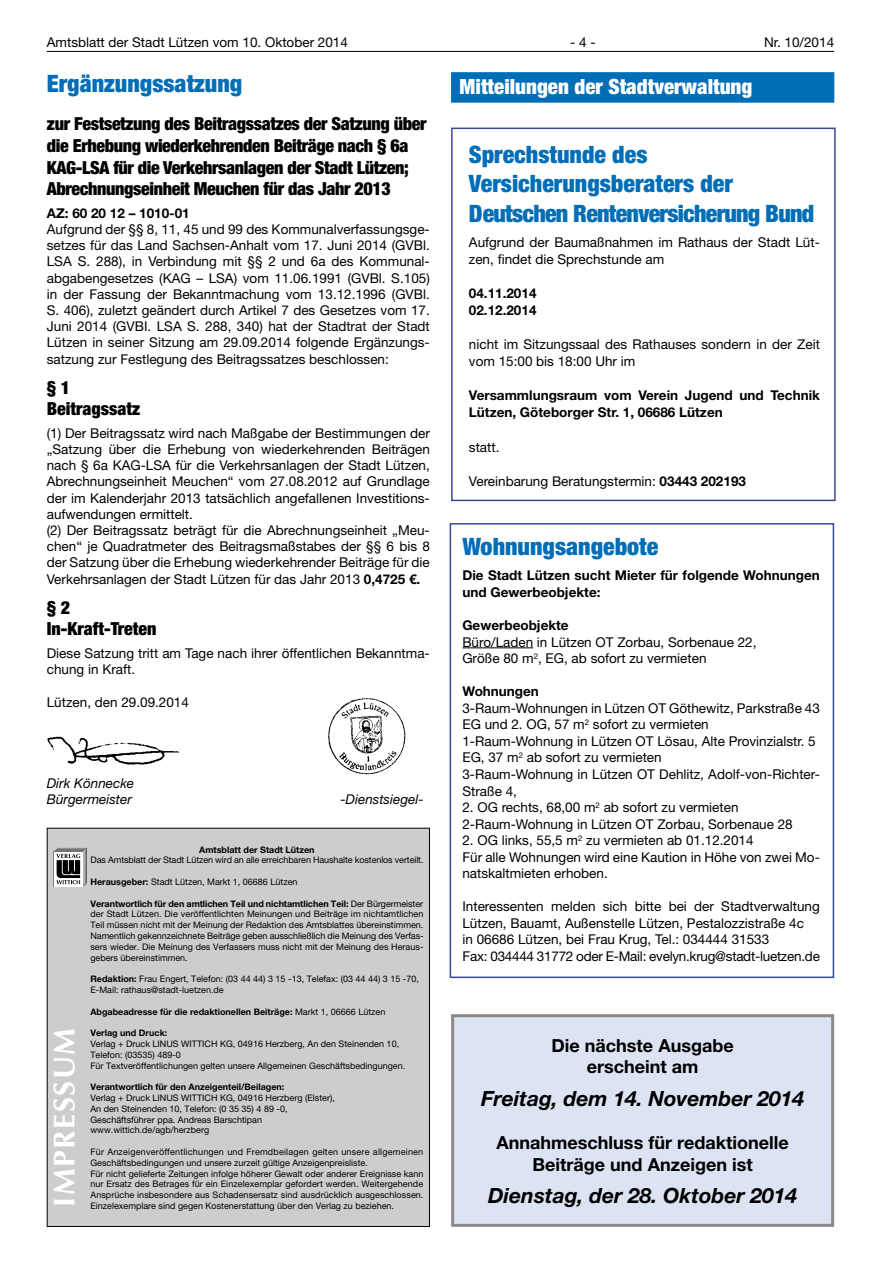
<style>
.page{position:relative;width:881px;height:1263px;background:#fff}
.page>*{position:absolute;margin:0;border:0;box-sizing:border-box;transform-origin:0 0}
.t1{font:700 30px "Optima LT";letter-spacing:.05em;color:#fff}
.t2{font:900 condensed 24px/29.5px "Helvetica Neue LT";color:#006eb7}
.t3{font:italic 700 21px "Helvetica Neue LT";color:#000}
.t4{font:900 condensed 21px "Helvetica Neue LT";color:#fff}
.t5{font:900 condensed 18px/21.6px "Helvetica Neue LT";letter-spacing:-.02em;color:#000}
.t6{font:700 18px/21.6px "Helvetica Neue LT";color:#000;text-align:center}
.t7{font:900 condensed 18px/21.6px "Helvetica Neue LT";color:#000}
.t8{font:13.5px/16.2px "Helvetica Neue LT";color:#000}
.t9{font:700 13.5px/17px "Helvetica Neue LT";color:#000}
.t10{font:italic 13.5px/16.2px "Helvetica Neue LT";color:#000}
.t11{font:9px/10.8px "Helvetica Neue LT";color:#000}
.t12{font:700 9px "Helvetica Neue LT";color:#000}
.s1{font-weight:700}
.s2{font-weight:400}
</style>
<div class="page">
<hr style="left:47px;top:51px;width:786px;height:1px;background:#000">
<div style="left:449px;top:523px;width:384px;height:455px;border:2px solid #364d95"></div>
<hr style="left:462px;top:647px;width:71px;height:1px;background:#000">
<div style="left:451px;top:128px;width:384px;height:373px;border:2px solid #364d95"></div>
<div style="left:451px;top:72px;width:382px;height:30px;background:#2684c1"></div>
<div style="left:451px;top:73px;width:382px;height:30px;background:#006eb7"></div>
<div style="left:452px;top:1016px;width:380px;height:209px;background:#dce4f4"></div>
<div style="left:451px;top:1014px;width:382px;height:213px;border:3px solid #8c8986"></div>
<div style="left:47px;top:828px;width:382px;height:399px;background:#cecdcd"></div>
<svg style="left:54px;top:848px;width:33px;height:39px"></svg>
<img style="left:328px;top:698px;width:77px;height:76px">
<img style="left:47px;top:736px;width:133px;height:29px">
<p class="t8" style="left:47px;top:34px;width:302px">Amtsblatt der Stadt Lützen vom 10. Oktober 2014</p>
<p class="t8" style="left:570px;top:34px;width:27px">- 4 -</p>
<p class="t8" style="left:763px;top:34px;width:72px">Nr. 10/2014</p>
<h2 class="t2" style="left:47px;top:68px;width:197px">Ergänzungssatzung</h2>
<h3 class="t5" style="left:47px;top:113px;width:381px">zur Festsetzung des Beitragssatzes der Satzung über die Erhebung wiederkehrenden Beiträge nach § 6a KAG-LSA für die Verkehrsanlagen der Stadt Lützen; Abrechnungseinheit Meuchen für das Jahr 2013</h3>
<p class="t9" style="left:47px;top:204px;width:144px">AZ: 60 20 12 – 1010-01</p>
<p class="t8" style="left:47px;top:221px;width:384px;text-align:justify">Aufgrund der §§ 8, 11, 45 und 99 des Kommunalverfassungsge&shy;setzes für das Land Sachsen-Anhalt vom 17. Juni 2014 (GVBl.<br>LSA S. 288), in Verbindung mit §§ 2 und 6a des Kommunal&shy;abgabengesetzes (KAG – LSA) vom 11.06.1991 (GVBl. S.105) in der Fassung der Bekanntmachung vom 13.12.1996 (GVBl.<br>S. 406), zuletzt geändert durch Artikel 7 des Gesetzes vom 17.<br>Juni 2014 (GVBI. LSA S. 288, 340) hat der Stadtrat der Stadt Lützen in seiner Sitzung am 29.09.2014 folgende Ergänzungs&shy;satzung zur Festlegung des Beitragssatzes beschlossen:</p>
<h3 class="t7" style="left:47px;top:376px;width:95px">§ 1<br>Beitragssatz</h3>
<p class="t8" style="left:47px;top:425px;width:384px">(1) Der Beitragssatz wird nach Maßgabe der Bestimmungen der „Satzung über die Erhebung von wiederkehrenden Beiträgen nach § 6a KAG-LSA für die Verkehrsanlagen der Stadt Lützen, Abrechnungseinheit Meuchen“ vom 27.08.2012 auf Grundlage der im Kalenderjahr 2013 tatsächlich angefallenen Investitions&shy;aufwendungen ermittelt.<br>(2) Der Beitragssatz beträgt für die Abrechnungseinheit „Meu&shy;chen“ je Quadratmeter des Beitragsmaßstabes der §§ 6 bis 8 der Satzung über die Erhebung wiederkehrender Beiträge für die Verkehrsanlagen der Stadt Lützen für das Jahr 2013 <span class="s1">0,4725 €.</span></p>
<h3 class="t7" style="left:47px;top:596px;width:111px">§ 2<br>In-Kraft-Treten</h3>
<p class="t8" style="left:47px;top:645px;width:384px">Diese Satzung tritt am Tage nach ihrer öffentlichen Bekanntma&shy;chung in Kraft.</p>
<p class="t8" style="left:47px;top:693px;width:144px">Lützen, den 29.09.2014</p>
<h3 class="t4" style="left:459px;top:73px;width:294px">Mitteilungen der Stadtverwaltung</h3>
<h2 class="t2" style="left:468px;top:139px;width:347px">Sprechstunde des<br>Versicherungsberaters der<br>Deutschen Rentenversicherung Bund</h2>
<p class="t8" style="left:468px;top:234px;width:352px;line-height:17px">Aufgrund der Baumaßnahmen im Rathaus der Stadt Lüt&shy;zen, findet die Sprechstunde am</p>
<p class="t9" style="left:468px;top:285px;width:69px">04.11.2014<br>02.12.2014</p>
<p class="t8" style="left:468px;top:336px;width:352px;line-height:17px">nicht im Sitzungssaal des Rathauses sondern in der Zeit vom 15:00 bis 18:00 Uhr im</p>
<p class="t9" style="left:468px;top:387px;width:352px">Versammlungsraum vom Verein Jugend und Technik<br>Lützen, Göteborger Str. 1, 06686 Lützen</p>
<p class="t8" style="left:468px;top:438px;width:32px">statt.</p>
<p class="t8" style="left:468px;top:472px;width:278px">Vereinbarung Beratungstermin: <span class="s1">03443 202193</span></p>
<h2 class="t2" style="left:462px;top:531px;width:197px">Wohnungsangebote</h2>
<p class="t9" style="left:462px;top:567px;width:359px;line-height:16.5px">Die Stadt Lützen sucht Mieter für folgende Wohnungen und Gewerbeobjekte:</p>
<p class="t9" style="left:462px;top:616px;width:108px">Gewerbeobjekte</p>
<p class="t8" style="left:462px;top:633px;width:295px">Büro/Laden in Lützen OT Zorbau, Sorbenaue 22,<br>Größe 80 m<sup>2</sup>, EG, ab sofort zu vermieten</p>
<p class="t9" style="left:462px;top:682px;width:78px">Wohnungen</p>
<p class="t8" style="left:462px;top:699px;width:359px">3-Raum-Wohnungen in Lützen OT Göthewitz, Parkstraße 43<br>EG und 2. OG, 57 m<sup>2</sup> sofort zu vermieten 1-Raum-Wohnung in Lützen OT Lösau, Alte Provinzialstr. 5<br>EG, 37 m<sup>2</sup> ab sofort zu vermieten<br>3-Raum-Wohnung in Lützen OT Dehlitz, Adolf-von-Richter-Straße 4,</p>
<p class="t8" style="left:462px;top:799px;width:332px">2. OG rechts, 68,00 m<sup>2</sup> ab sofort zu vermieten<br>2-Raum-Wohnung in Lützen OT Zorbau, Sorbenaue 28</p>
<p class="t8" style="left:462px;top:832px;width:359px">2. OG links, 55,5 m<sup>2</sup> zu vermieten ab 01.12.2014<br>Für alle Wohnungen wird eine Kaution in Höhe von zwei Mo&shy;natskaltmieten erhoben.</p>
<p class="t8" style="left:462px;top:898px;width:359px">Interessenten melden sich bitte bei der Stadtverwaltung Lützen, Bauamt, Außenstelle Lützen, Pestalozzistraße 4c<br>in 06686 Lützen, bei Frau Krug, Tel.: 034444 31533<br>Fax: 034444 31772 oder E-Mail: evelyn.krug@stadt-luetzen.de</p>
<p class="t10" style="left:47px;top:774px;width:89px">Dirk Könnecke<br>Bürgermeister</p>
<p class="t10" style="left:340px;top:791px;width:85px">-Dienstsiegel-</p>
<p class="t12" style="left:199px;top:844px;width:117px">Amtsblatt der Stadt Lützen</p>
<p class="t11" style="left:90px;top:855px;width:334px">Das Amtsblatt der Stadt Lützen wird an alle erreichbaren Haushalte kostenlos verteilt.</p>
<p class="t11" style="left:90px;top:876px;width:208px"><span class="s1">Herausgeber:</span> Stadt Lützen, Markt 1, 06686 Lützen</p>
<p class="t11" style="left:90px;top:898px;width:334px;text-align:justify"><span class="s1">Verantwortlich für den amtlichen Teil und nichtamtlichen Teil:</span> Der Bürgermeister der Stadt Lützen. Die veröffentlichten Meinungen und Beiträge im nichtamtlichen Teil müssen nicht mit der Meinung der Redaktion des Amtsblattes übereinstimmen.<br>Namentlich gekennzeichnete Beiträge geben ausschließlich die Meinung des Verfas&shy;sers wieder. Die Meinung des Verfassers muss nicht mit der Meinung des Heraus&shy;gebers übereinstimmen.</p>
<p class="t11" style="left:90px;top:973px;width:330px"><span class="s1">Redaktion:</span> Frau Engert, Telefon: (03 44 44) 3 15 -13, Telefax: (03 44 44) 3 15 -70,<br>E-Mail: rathaus@stadt-luetzen.de</p>
<p class="t12" style="left:90px;top:1006px;width:296px">Abgabeadresse für die redaktionellen Beiträge: <span class="s2">Markt 1, 06666 Lützen</span></p>
<p class="t12" style="left:90px;top:1027px;width:78px">Verlag und Druck:</p>
<p class="t11" style="left:90px;top:1038px;width:316px">Verlag + Druck LINUS WITTICH KG, 04916 Herzberg, An den Steinenden 10,<br>Telefon: (03535) 489-0<br>Für Textveröffentlichungen gelten unsere Allgemeinen Geschäftsbedingungen.</p>
<p class="t12" style="left:90px;top:1081px;width:195px">Verantwortlich für den Anzeigenteil/Beilagen:</p>
<p class="t11" style="left:90px;top:1092px;width:246px">Verlag + Druck LINUS WITTICH KG, 04916 Herzberg (Elster), An den Steinenden 10, Telefon: (0 35 35) 4 89 -0, Geschäftsführer ppa. Andreas Barschtipan www.wittich.de/agb/herzberg</p>
<p class="t11" style="left:90px;top:1146px;width:334px">Für Anzeigenveröffentlichungen und Fremdbeilagen gelten unsere allgemeinen Geschäftsbedingungen und unsere zurzeit gültige Anzeigenpreisliste.<br>Für nicht gelieferte Zeitungen infolge höherer Gewalt oder anderer Ereignisse kann nur Ersatz des Betrages für ein Einzelexemplar gefordert werden. Weitergehende Ansprüche insbesondere aus Schadensersatz sind ausdrücklich ausgeschlossen.</p>
<h1 class="t1" style="left:47px;top:1206px;width:180px;rotate:-90deg">IMPRESSUM</h1>
<h3 class="t6" style="left:551px;top:1034px;width:183px">Die nächste Ausgabe erscheint am</h3>
<h3 class="t3" style="left:481px;top:1085px;width:324px">Freitag, dem 14. November 2014</h3>
<h3 class="t6" style="left:496px;top:1131px;width:293px">Annahmeschluss für redaktionelle<br>Beiträge und Anzeigen ist</h3>
<h3 class="t3" style="left:488px;top:1183px;width:310px">Dienstag, der 28. Oktober 2014</h3>
<p class="t11" style="left:90px;top:1200px;width:305px">Einzelexemplare sind gegen Kostenerstattung über den Verlag zu beziehen.</p>
</div>
